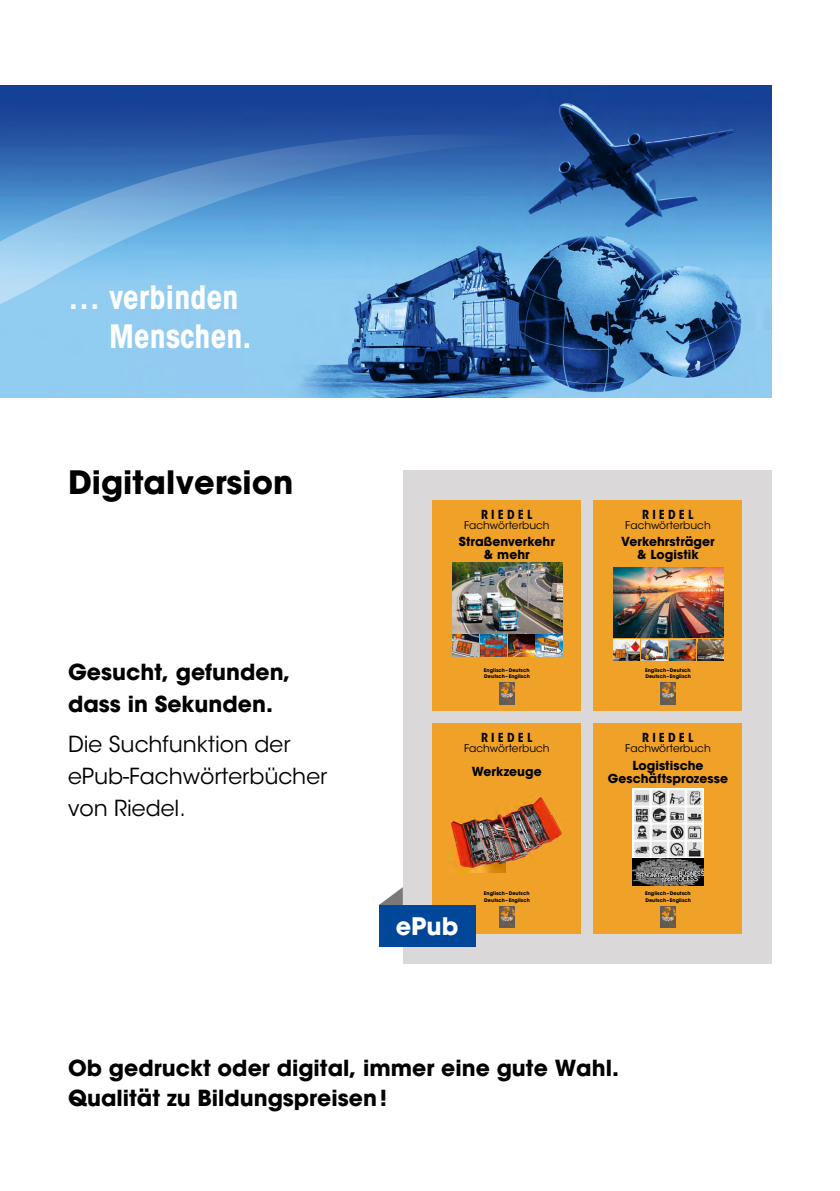
<style>
.page{position:relative;width:840px;height:1191px;background:#fff}
.page>*{position:absolute;margin:0;border:0;box-sizing:border-box;transform-origin:0 0}
.t1{font:700 condensed 32px/38.4px "ITC Avant Garde Std";color:#fff}
.Vorwort_GS{font:700 32px "ITC Avant Garde Std";color:#000}
.Vorwort_GS-2{font:700 24px "ITC Avant Garde Std";color:#fff}
.Vorwort_GS-3{font:700 22px/32px "ITC Avant Garde Std";color:#000}
.Vorwort_GS-4{font:22px/32px "ITC Avant Garde Std";color:#000}
.t2{font:700 12.4px/12.8px "ITC Avant Garde Std";letter-spacing:.005em;color:#000;text-align:center}
.t3{font:700 condensed 12.4px "ITC Avant Garde Std";letter-spacing:.255em;color:#000}
.t4{font:10.6px "ITC Avant Garde Std";letter-spacing:.005em;color:#000}
.t5{font:700 5px/6.6px "ITC Avant Garde Std";letter-spacing:.005em;color:#000}
</style>
<div class="page">
<div style="left:403px;top:471px;width:368px;height:493px;background:#dad8d8"></div>
<div style="left:593px;top:723px;width:148px;height:211px;background:#efa128"></div>
<img style="left:660px;top:906px;width:15px;height:22px">
<img style="left:632px;top:788px;width:70px;height:97px">
<div style="left:432px;top:723px;width:148px;height:211px;background:#efa128"></div>
<img style="left:499px;top:906px;width:15px;height:22px">
<img style="left:448px;top:793px;width:115px;height:79px">
<div style="left:432px;top:500px;width:148px;height:211px;background:#efa128"></div>
<img style="left:499px;top:683px;width:15px;height:21px">
<img style="left:452px;top:562px;width:110px;height:71px">
<img style="left:452px;top:634px;width:26px;height:22px">
<img style="left:480px;top:634px;width:82px;height:22px">
<img style="left:0;top:85px;width:771px;height:312px">
<svg style="left:379px;top:888px;width:23px;height:17px"></svg>
<div style="left:378px;top:905px;width:97px;height:41px;background:#004799"></div>
<svg style="left:0;top:117px;width:587px;height:281px;background:#5d95c9"></svg>
<div style="left:593px;top:500px;width:148px;height:211px;background:#efa128"></div>
<img style="left:660px;top:683px;width:15px;height:21px">
<img style="left:613px;top:567px;width:110px;height:71px">
<img style="left:613px;top:639px;width:26px;height:22px">
<img style="left:641px;top:639px;width:82px;height:22px">
<p class="t1" style="left:109px;top:278px;width:144px;text-indent:-41px">… verbinden<br>Menschen.</p>
<p class="Vorwort_GS" style="left:68px;top:462px;width:227px">Digitalversion</p>
<p class="Vorwort_GS-3" style="left:68px;top:655px;width:224px">Gesucht, gefunden, dass in Sekunden.</p>
<p class="Vorwort_GS-4" style="left:68px;top:728px;width:260px">Die Suchfunktion der ePub-Fachwörterbücher von Riedel.</p>
<p class="t3" style="left:481px;top:506px;width:53px">RIEDEL</p>
<p class="t4" style="left:464px;top:518px;width:87px">Fachwörterbuch</p>
<p class="t3" style="left:642px;top:506px;width:53px">RIEDEL</p>
<p class="t4" style="left:625px;top:518px;width:87px">Fachwörterbuch</p>
<p class="t2" style="left:458px;top:535px;width:97px">Straßenverkehr &amp; mehr</p>
<p class="t2" style="left:621px;top:535px;width:95px">Verkehrsträger &amp; Logistik</p>
<p class="t5" style="left:483px;top:666px;width:47px">Englisch–Deutsch<br>Deutsch–Englisch</p>
<p class="t5" style="left:644px;top:666px;width:47px">Englisch–Deutsch<br>Deutsch–Englisch</p>
<p class="t3" style="left:481px;top:729px;width:53px">RIEDEL</p>
<p class="t4" style="left:464px;top:742px;width:87px">Fachwörterbuch</p>
<p class="t2" style="left:471px;top:764px;width:71px">Werkzeuge</p>
<p class="t3" style="left:642px;top:729px;width:53px">RIEDEL</p>
<p class="t4" style="left:625px;top:742px;width:87px">Fachwörterbuch</p>
<p class="t2" style="left:607px;top:758px;width:122px;line-height:13.4px">Logistische<br>Geschäftsprozesse</p>
<p class="t5" style="left:483px;top:889px;width:47px">Englisch – Deutsch<br>Deutsch – Englisch</p>
<p class="t5" style="left:644px;top:889px;width:47px">Englisch–Deutsch<br>Deutsch–Englisch</p>
<p class="Vorwort_GS-2" style="left:395px;top:910px;width:64px">ePub</p>
<p class="Vorwort_GS-3" style="left:68px;top:1052px;width:552px;line-height:30px">Ob gedruckt oder digital, immer eine gute Wahl.<br>Qualität zu Bildungspreisen!</p>
</div>
